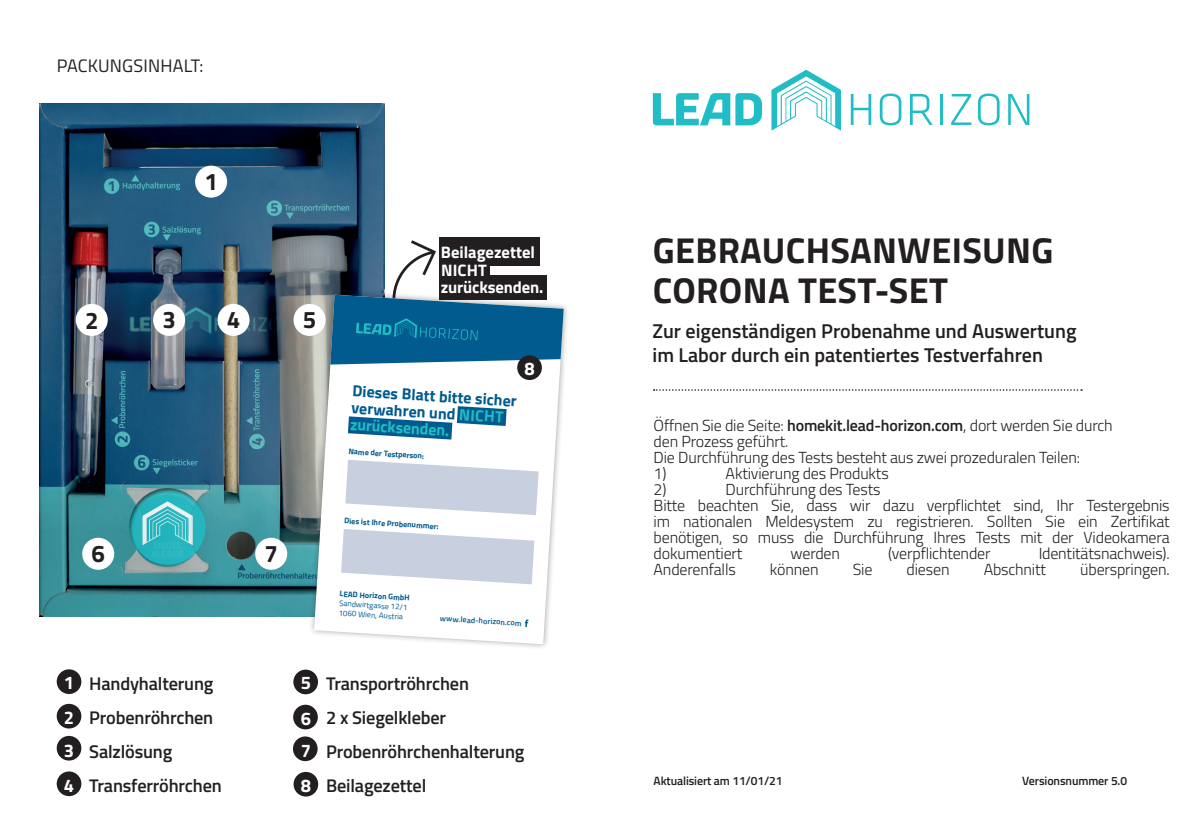
<style>
.page{position:relative;width:1191px;height:840px;background:#fff}
.page>*{position:absolute;margin:0;border:0;box-sizing:border-box;transform-origin:0 0}
.t1{font:700 36px/40px "Titillium Web";letter-spacing:.01em;color:#231f20}
.t2{font:700 24px "Titillium Web";color:#231f20}
.t3{font:600 20px/24px "Titillium Web";color:#231f20}
.t4{font:600 18.4px/34px "Titillium Web";letter-spacing:-.01em;color:#231f20}
.t5{font:700 18.4px/33.6px "Titillium Web";color:#fff;text-align:justify}
.t6{font:18px "Titillium Web";letter-spacing:.01em;color:#231f20}
.t7{font:700 16.6px/17.4px "Titillium Web";color:#fff}
.t8{font:300 16px/16px "Titillium Web";letter-spacing:-.01em;color:#231f20}
.t9{font:700 16px/16.6px "Titillium";color:#015b8e}
.t10{font:600 12px "Titillium Web";letter-spacing:-.01em;color:#231f20}
.t11{font:700 8px "Titillium";color:#015b8e}
.t12{font:8px/9.6px "Titillium";color:#015b8e}
.t13{font:600 8px "Titillium";color:#015b8e}
.s1{color:#21bdc6}
.s2{font-weight:600}
</style>
<div class="page">
<img style="left:40px;top:103px;width:345px;height:513px">
<div style="left:57px;top:669px;width:24px;height:24px;background:#231f20;border-radius:50%"></div>
<div style="left:57px;top:703px;width:24px;height:25px;background:#231f20;border-radius:50%"></div>
<div style="left:57px;top:735px;width:24px;height:25px;background:#231f20;border-radius:50%"></div>
<div style="left:57px;top:771px;width:24px;height:24px;background:#231f20;border-radius:50%"></div>
<svg style="left:653px;top:389px;width:429px;height:1px"></svg>
<div style="left:293px;top:669px;width:25px;height:25px;background:#231f20;border-radius:50%"></div>
<div style="left:293px;top:704px;width:25px;height:25px;background:#231f20;border-radius:50%"></div>
<div style="left:293px;top:736px;width:25px;height:24px;background:#231f20;border-radius:50%"></div>
<svg style="left:850px;top:94px;width:21px;height:31px"></svg>
<svg style="left:879px;top:93px;width:22px;height:32px"></svg>
<svg style="left:910px;top:94px;width:22px;height:31px"></svg>
<hr style="left:940px;top:94px;width:2px;height:31px;background:#21bdc6">
<svg style="left:951px;top:94px;width:20px;height:31px"></svg>
<svg style="left:978px;top:93px;width:21px;height:32px"></svg>
<svg style="left:1008px;top:94px;width:21px;height:31px"></svg>
<svg style="left:771px;top:70px;width:70px;height:60px"></svg>
<svg style="left:653px;top:93px;width:109px;height:32px"></svg>
<div style="left:293px;top:771px;width:25px;height:25px;background:#231f20;border-radius:50%"></div>
<div style="left:195px;top:165px;width:32px;height:32px;background:#fff;border-radius:50%"></div>
<div style="left:128px;top:482px;width:80px;height:84px;background:#231f20;opacity:.75"></div>
<div style="left:76px;top:304px;width:32px;height:32px;background:#fff;border-radius:50%"></div>
<div style="left:153px;top:304px;width:32px;height:32px;background:#fff;border-radius:50%"></div>
<div style="left:217px;top:304px;width:32px;height:32px;background:#fff;border-radius:50%"></div>
<div style="left:293px;top:304px;width:32px;height:32px;background:#fff;border-radius:50%"></div>
<div style="left:82px;top:537px;width:32px;height:32px;background:#fff;border-radius:50%"></div>
<div style="left:255px;top:537px;width:32px;height:32px;background:#fff;border-radius:50%"></div>
<div style="left:439px;top:237px;width:100px;height:29px;background:#231f20"></div>
<div style="left:308px;top:289px;width:261px;height:361px;background:#231f20;opacity:.4"></div>
<svg style="left:314px;top:294px;width:249px;height:350px"></svg>
<svg style="left:330px;top:240px;width:233px;height:124px"></svg>
<svg style="left:341px;top:528px;width:193px;height:56px"></svg>
<svg style="left:348px;top:406px;width:158px;height:33px"></svg>
<svg style="left:345px;top:459px;width:193px;height:56px"></svg>
<svg style="left:525px;top:619px;width:3px;height:7px"></svg>
<div style="left:517px;top:355px;width:25px;height:25px;background:#231f20;border-radius:50%"></div>
<p class="t6" style="left:57px;top:52px;width:148px">PACKUNGSINHALT:</p>
<h2 class="t2" style="left:204px;top:163px;width:15px">1</h2>
<h2 class="t2" style="left:85px;top:302px;width:15px">2</h2>
<h2 class="t2" style="left:162px;top:301px;width:15px">3</h2>
<h2 class="t2" style="left:227px;top:301px;width:15px">4</h2>
<h2 class="t2" style="left:303px;top:301px;width:15px">5</h2>
<p class="t7" style="left:441px;top:242px;width:104px">Beilagezettel<br>NICHT zurücksenden.</p>
<p class="t9" style="left:352px;top:382px;width:166px;rotate:3deg">Dieses Blatt bitte sicher verwahren und <span class="s1">NICHT zurücksenden.</span></p>
<p class="t11" style="left:349px;top:444px;width:77px;rotate:4deg">Name der Testperson:</p>
<p class="t5" style="left:524px;top:350px;width:12px">8</p>
<h2 class="t2" style="left:91px;top:535px;width:15px">6</h2>
<h2 class="t2" style="left:264px;top:535px;width:15px">7</h2>
<p class="t5" style="left:64px;top:664px;width:12px">1<br>2<br>3</p>
<p class="t5" style="left:64px;top:767px;width:12px">4</p>
<p class="t4" style="left:89px;top:665px;width:134px">Handyhalterung<br>Probenröhrchen<br>Salzlösung<br>Transferröhrchen</p>
<p class="t11" style="left:345px;top:514px;width:96px;rotate:4deg">Dies ist Ihre Probenummer:</p>
<p class="t11" style="left:340px;top:586px;width:71px;rotate:4deg">LEAD Horizon GmbH</p>
<p class="t12" style="left:340px;top:597px;width:70px;rotate:4deg">Sandwirtgasse 12/1<br>1060 Wien, Austria</p>
<p class="t13" style="left:440px;top:611px;width:83px;rotate:4deg">www.lead-horizon.com</p>
<p class="t5" style="left:301px;top:664px;width:12px;line-height:35.4px">5<br>6</p>
<p class="t5" style="left:301px;top:732px;width:12px">7</p>
<p class="t5" style="left:301px;top:766px;width:12px">8</p>
<p class="t4" style="left:326px;top:665px;width:200px">Transportröhrchen<br>2 x Siegelkleber<br>Probenröhrchenhalterung<br>Beilagezettel</p>
<h1 class="t1" style="left:652px;top:229px;width:402px">GEBRAUCHSANWEISUNG<br>CORONA TEST-SET</h1>
<p class="t3" style="left:652px;top:317px;width:425px">Zur eigenständigen Probenahme und Auswertung im Labor durch ein patentiertes Testverfahren</p>
<p class="t8" style="left:653px;top:416px;width:460px">Öffnen Sie die Seite: <span class="s2">homekit.lead-horizon.com</span>, dort werden Sie durch den Prozess geführt.<br>Die Durchführung des Tests besteht aus zwei prozeduralen Teilen:<br>1)</p>
<p class="t8" style="left:725px;top:464px;width:165px">Aktivierung des Produkts</p>
<p class="t8" style="left:653px;top:480px;width:14px">2)</p>
<p class="t8" style="left:653px;top:480px;width:517px;text-indent:72px">Durchführung des Tests<br>Bitte beachten Sie, dass wir dazu verpflichtet sind, Ihr Testergebnis im nationalen Meldesystem zu registrieren. Sollten Sie ein Zertifikat benötigen, so muss die Durchführung Ihres Tests mit der Videokamera dokumentiert</p>
<p class="t8" style="left:790px;top:544px;width:51px">werden</p>
<p class="t8" style="left:888px;top:544px;width:104px">(verpflichtender</p>
<p class="t8" style="left:1038px;top:544px;width:133px">Identitätsnachweis).</p>
<p class="t8" style="left:653px;top:560px;width:84px">Anderenfalls</p>
<p class="t8" style="left:770px;top:560px;width:50px">können</p>
<p class="t8" style="left:852px;top:560px;width:21px">Sie</p>
<p class="t8" style="left:906px;top:560px;width:44px">diesen</p>
<p class="t8" style="left:983px;top:560px;width:64px">Abschnitt</p>
<p class="t8" style="left:1080px;top:560px;width:91px">überspringen.</p>
<p class="t10" style="left:653px;top:771px;width:130px">Aktualisiert am 11/01/21</p>
<p class="t10" style="left:1022px;top:771px;width:106px">Versionsnummer 5.0</p>
</div>
